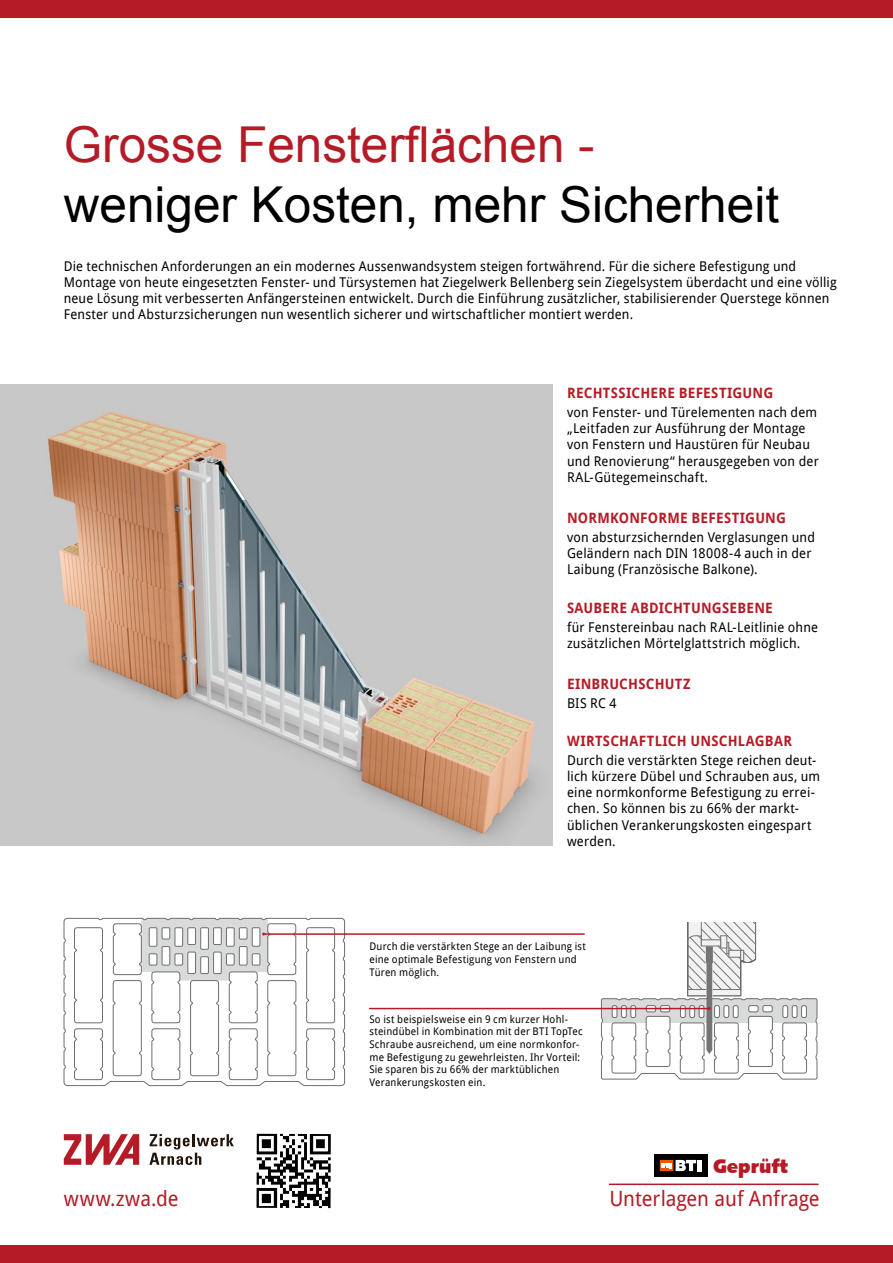
<style>
.page{position:relative;width:893px;height:1263px;background:#fff}
.page>*{position:absolute;margin:0;border:0;box-sizing:border-box;transform-origin:0 0}
.t1{font:49.5px "Arial";color:#000}
.t2{font:49.5px "Arial";color:#b51b26}
.t3{font:21px "Droid Sans";color:#b51b26;scale:.96 1}
.t4{font:19.5px "Humanist 531 BT Ultra Black A";letter-spacing:.005em;color:#b51b26;scale:.96 1}
.t5{font:700 14.25px "Droid Sans";letter-spacing:.02em;color:#b51b26;scale:.96 1}
.t6{font:13.5px/16.2px "Droid Sans";letter-spacing:.015em;color:#000;scale:.96 1}
.t7{font:10.5px/12.6px "Droid Sans";letter-spacing:.02em;color:#000;scale:.96 1}
</style>
<div class="page">
<div style="left:0;top:0;width:893px;height:17px;background:#b51b26"></div>
<div style="left:0;top:1246px;width:893px;height:17px;background:#b51b26"></div>
<svg style="left:149px;top:1134px;width:85px;height:31px"></svg>
<svg style="left:64px;top:1134px;width:75px;height:31px"></svg>
<img style="left:0;top:384px;width:553px;height:461px">
<div style="left:654px;top:1154px;width:53px;height:23px;background:#000"></div>
<svg style="left:660px;top:1160px;width:36px;height:11px"></svg>
<hr style="left:697px;top:1160px;width:4px;height:11px;background:#fff">
<svg style="left:63px;top:918px;width:282px;height:168px"></svg>
<hr style="left:264px;top:933px;width:321px;height:2px;background:#b51b26">
<svg style="left:139px;top:918px;width:131px;height:62px"></svg>
<hr style="left:369px;top:1008px;width:340px;height:1px;background:#b51b26">
<svg style="left:601px;top:923px;width:216px;height:156px"></svg>
<hr style="left:609px;top:1183px;width:210px;height:2px;background:#b51b26">
<img style="left:256px;top:1134px;width:75px;height:74px">
<h1 class="t2" style="left:64px;top:112px;width:532px">Grosse Fensterflächen -</h1>
<h1 class="t1" style="left:64px;top:172px;width:717px">weniger Kosten, mehr Sicherheit</h1>
<p class="t6" style="left:64px;top:258px;width:807px">Die technischen Anforderungen an ein modernes Aussenwandsystem steigen fortwährend. Für die sichere Befestigung und Montage von heute eingesetzten Fenster- und Türsystemen hat Ziegelwerk Bellenberg sein Ziegelsystem überdacht und eine völlig neue Lösung mit verbesserten Anfängersteinen entwickelt. Durch die Einführung zusätzlicher, stabilisierender Querstege können Fenster und Absturzsicherungen nun wesentlich sicherer und wirtschaftlicher montiert werden.</p>
<p class="t5" style="left:567px;top:385px;width:216px">RECHTSSICHERE BEFESTIGUNG</p>
<p class="t6" style="left:567px;top:404px;width:264px">von Fenster- und Türelementen nach dem „Leitfaden zur Ausführung der Montage von Fenstern und Haustüren für Neubau und Renovierung“ herausgegeben von der RAL-Gütegemeinschaft.</p>
<p class="t5" style="left:567px;top:510px;width:230px">NORMKONFORME BEFESTIGUNG</p>
<p class="t6" style="left:567px;top:529px;width:260px">von absturzsichernden Verglasungen und<br>Geländern nach DIN 18008-4 auch in der<br>Laibung (Französische Balkone).</p>
<p class="t5" style="left:567px;top:599px;width:216px">SAUBERE ABDICHTUNGSEBENE</p>
<p class="t6" style="left:567px;top:619px;width:263px">für Fenstereinbau nach RAL-Leitlinie ohne zusätzlichen Mörtelglattstrich möglich.</p>
<p class="t5" style="left:567px;top:675px;width:130px">EINBRUCHSCHUTZ</p>
<p class="t6" style="left:567px;top:695px;width:53px">BIS RC 4</p>
<p class="t5" style="left:567px;top:733px;width:236px">WIRTSCHAFTLICH UNSCHLAGBAR</p>
<p class="t6" style="left:567px;top:752px;width:265px">Durch die verstärkten Stege reichen deut&shy;lich kürzere Dübel und Schrauben aus, um eine normkonforme Befestigung zu errei&shy;chen. So können bis zu 66% der markt&shy;üblichen Verankerungskosten eingespart werden.</p>
<p class="t7" style="left:369px;top:940px;width:227px">Durch die verstärkten Stege an der Laibung ist eine optimale Befestigung von Fenstern und<br>Türen möglich.</p>
<p class="t7" style="left:369px;top:1013px;width:224px">So ist beispielsweise ein 9 cm kurzer Hohl&shy;steindübel in Kombination mit der BTI TopTec Schraube ausreichend, um eine normkonfor&shy;me Befestigung zu gewehrleisten. Ihr Vorteil:<br>Sie sparen bis zu 66% der marktüblichen Verankerungskosten ein.</p>
<h3 class="t4" style="left:713px;top:1153px;width:80px">Geprüft</h3>
<h2 class="t3" style="left:64px;top:1186px;width:121px">www.zwa.de</h2>
<h2 class="t3" style="left:609px;top:1186px;width:221px">Unterlagen auf Anfrage</h2>
</div>
